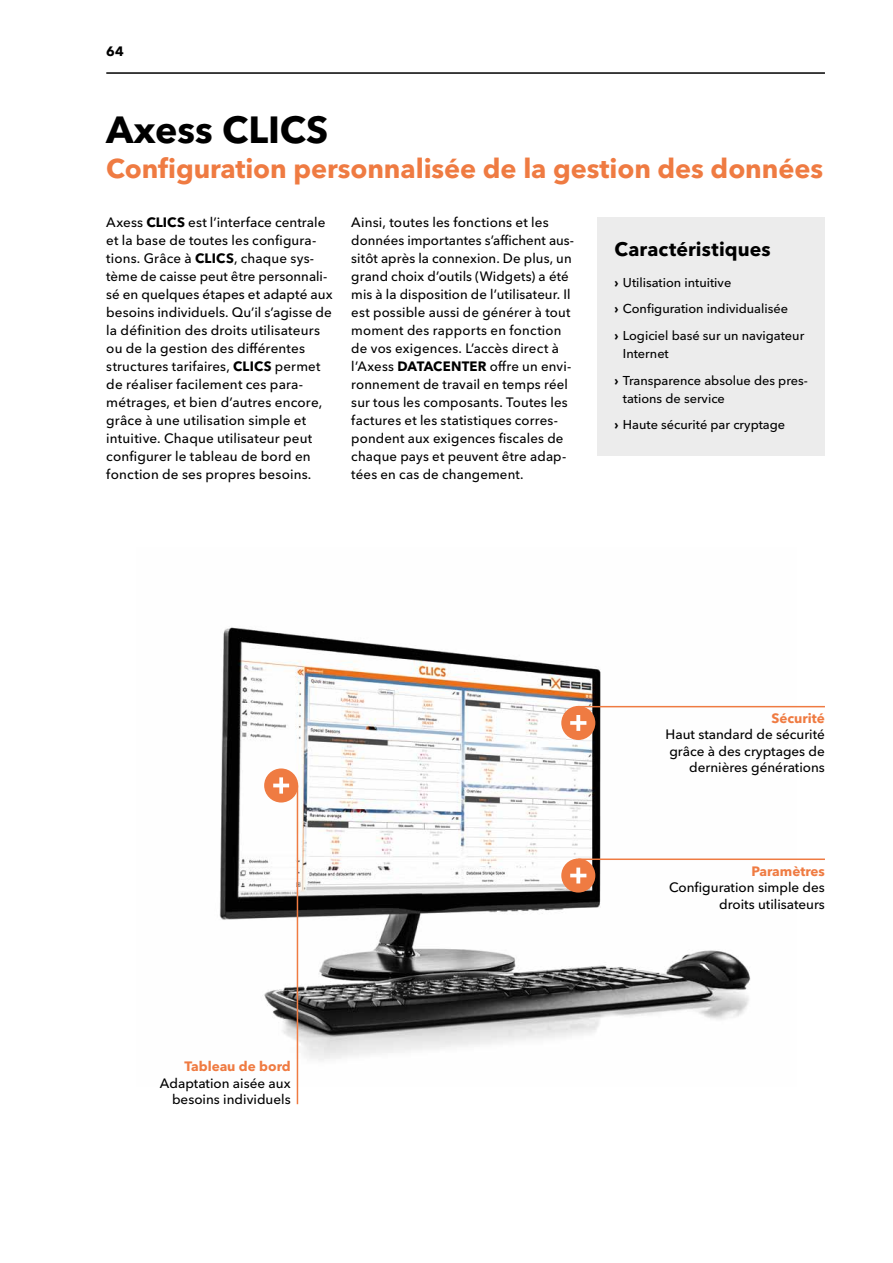
<style>
.page{position:relative;width:893px;height:1263px;background:#fff}
.page>*{position:absolute;margin:0;border:0;box-sizing:border-box;transform-origin:0 0}
.t1{font:700 37.5px "Avenir Next Cyr";color:#000}
.t2{font:700 27px "Avenir Next Cyr";letter-spacing:-.005em;color:#ef7b42}
.t3{font:700 19.5px "Avenir Next Cyr";letter-spacing:.005em;color:#000}
.t4{font:500 13.5px/18px "Avenir Next Cyr";letter-spacing:.01em;color:#000;text-align:right}
.t5{font:700 13.5px "Avenir Next Cyr";color:#ef7b42}
.t6{font:700 13.5px "Avenir Next Cyr";color:#000}
.t7{font:500 12.75px/26.5px "Avenir Next Cyr";color:#000}
.s1{font-weight:700}
</style>
<div class="page">
<hr style="left:106px;top:72px;width:719px;height:2px;background:#000">
<img style="left:219px;top:627px;width:577px;height:460px">
<div style="left:597px;top:217px;width:228px;height:238px;background:#ececec"></div>
<div style="left:561px;top:706px;width:34px;height:34px;background:#ef7b42;border-radius:50%"></div>
<svg style="left:570px;top:715px;width:16px;height:16px"></svg>
<div style="left:561px;top:858px;width:34px;height:34px;background:#ef7b42;border-radius:50%"></div>
<svg style="left:570px;top:867px;width:16px;height:16px"></svg>
<hr style="left:578px;top:706px;width:247px;height:1px;background:#ef7b42">
<hr style="left:578px;top:858px;width:247px;height:2px;background:#ef7b42">
<div style="left:264px;top:768px;width:34px;height:34px;background:#ef7b42;border-radius:50%"></div>
<svg style="left:273px;top:777px;width:16px;height:17px"></svg>
<hr style="left:297px;top:785px;width:1px;height:319px;background:#ef7b42">
<p class="t6" style="left:106px;top:43px;width:19px">64</p>
<h1 class="t1" style="left:106px;top:107px;width:223px">Axess CLICS</h1>
<h2 class="t2" style="left:106px;top:152px;width:718px">Configuration personnalisée de la gestion des données</h2>
<p class="t4" style="left:106px;top:214px;width:228px;text-align:left">Axess <span class="s1">CLICS</span> est l’interface centrale et la base de toutes les configura&shy;tions. Grâce à <span class="s1">CLICS</span>, chaque sys&shy;tème de caisse peut être personnali&shy;sé en quelques étapes et adapté aux besoins individuels. Qu’il s’agisse de la définition des droits utilisateurs ou de la gestion des différentes structures tarifaires, <span class="s1">CLICS</span> permet de réaliser facilement ces para&shy;métrages, et bien d’autres encore, grâce à une utilisation simple et intuitive. Chaque utilisateur peut configurer le tableau de bord en fonction de ses propres besoins.</p>
<p class="t4" style="left:351px;top:214px;width:224px;text-align:left">Ainsi, toutes les fonctions et les données importantes s’affichent aus&shy;sitôt après la connexion. De plus, un grand choix d’outils (Widgets) a été mis à la disposition de l’utilisateur. Il est possible aussi de générer à tout moment des rapports en fonction de vos exigences. L’accès direct à l’Axess <span class="s1">DATACENTER</span> offre un envi&shy;ronnement de travail en temps réel sur tous les composants. Toutes les factures et les statistiques corres&shy;pondent aux exigences fiscales de chaque pays et peuvent être adap&shy;tées en cas de changement.</p>
<h3 class="t3" style="left:614px;top:237px;width:158px">Caractéristiques</h3>
<p class="t7" style="left:614px;top:269px;width:191px"><span class="s1">›</span> Utilisation intuitive<br><span class="s1">›</span> Configuration individualisée<br><span class="s1">›</span> Logiciel basé sur un navigateur</p>
<p class="t7" style="left:614px;top:340px;width:195px;text-indent:9px">Internet<br><span class="s1">›</span> Transparence absolue des pres-</p>
<p class="t7" style="left:614px;top:385px;width:172px;text-indent:9px">tations de service<br><span class="s1">›</span> Haute sécurité par cryptage</p>
<p class="t5" style="left:771px;top:710px;width:55px">Sécurité</p>
<p class="t4" style="left:665px;top:726px;width:161px;line-height:16.5px">Haut standard de sécurité grâce à des cryptages de dernières générations</p>
<p class="t5" style="left:185px;top:1058px;width:108px">Tableau de bord</p>
<p class="t4" style="left:160px;top:1075px;width:132px;line-height:16.5px">Adaptation aisée aux besoins individuels</p>
<p class="t5" style="left:751px;top:862px;width:75px">Paramètres</p>
<p class="t4" style="left:669px;top:879px;width:157px;line-height:16.5px">Configuration simple des droits utilisateurs</p>
</div>
